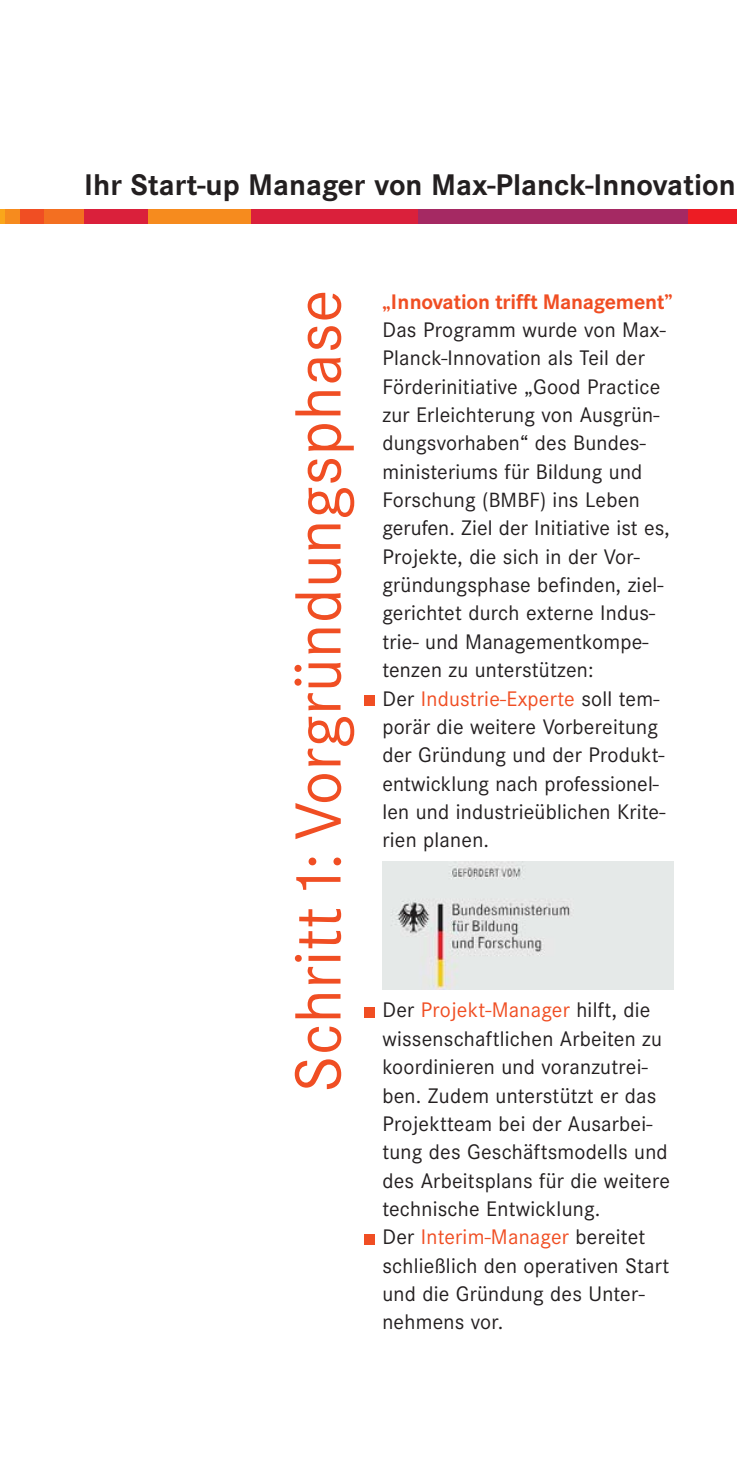
<style>
.page{position:relative;width:737px;height:1482px;background:#fff}
.page>*{position:absolute;margin:0;border:0;box-sizing:border-box;transform-origin:0 0}
.t1{font:67.5px "Corporate S";letter-spacing:.01em;color:#f04e23}
.t2{font:700 31px "Corporate S";color:#231f20}
.t3{font:22px/28.2px "Corporate S";letter-spacing:.01em;color:#231f20}
.t4{font:700 22px "Corporate S";letter-spacing:-.01em;color:#f04e23}
.s1{font-size:21.5px}
.s2{color:#f04e23}
</style>
<div class="page">
<div style="left:0;top:209px;width:6px;height:14px;background:#faa61a"></div>
<div style="left:6px;top:209px;width:14px;height:14px;background:#f68b1e"></div>
<div style="left:20px;top:209px;width:25px;height:14px;background:#f04e23"></div>
<div style="left:45px;top:209px;width:39px;height:14px;background:#f36f21"></div>
<div style="left:84px;top:209px;width:64px;height:14px;background:#da203b"></div>
<div style="left:148px;top:209px;width:103px;height:14px;background:#f68b1e"></div>
<div style="left:251px;top:209px;width:167px;height:14px;background:#da203b"></div>
<div style="left:418px;top:209px;width:270px;height:14px;background:#a52963"></div>
<div style="left:688px;top:209px;width:49px;height:14px;background:#ed1c24"></div>
<img style="left:382px;top:861px;width:291px;height:128px">
<div style="left:365px;top:695px;width:10px;height:11px;background:#f04e23"></div>
<div style="left:365px;top:1007px;width:10px;height:11px;background:#f04e23"></div>
<div style="left:365px;top:1234px;width:10px;height:10px;background:#f04e23"></div>
<h2 class="t2" style="left:84px;top:174px;width:653px">Ihr Start-up Manager von Max-Planck-Innovation</h2>
<h1 class="t1" style="left:295px;top:1092px;width:804px;rotate:-90deg">Schritt1: Vorgründungsphase</h1>
<p class="t4" style="left:382px;top:294px;width:292px">„Innovation trifft Management”</p>
<p class="t3" style="left:382px;top:318px;width:289px">Das Programm wurde von Max-<br>Planck-Innovation als Teil der<br>Förderinitiative „Good Practice zur Erleichterung von Ausgrün - dungsvorhaben“ des Bundes - ministeriums für Bildung und<br>Forschung (<span class="s1">BMBF</span>) ins Leben gerufen. Ziel der Initiative ist es,<br>Projekte, die sich in der Vor - gründungsphase befinden, ziel&shy;gerichtet durch externe Indus - trie- und Management kom pe - tenzen zu unterstützen:<br>Der <span class="s2">Industrie-Experte</span> soll tem&shy;porär die weitere Vorbereitung der Gründung und der Produkt - entwicklung nach professionel&shy;len und industrieüblichen Krite - rien planen.</p>
<p class="t3" style="left:382px;top:998px;width:289px">Der <span class="s2">Projekt-Manager</span> hilft, die wissenschaftlichen Arbeiten zu koordinieren und voranzutrei&shy;ben. Zudem unterstützt er das<br>Projektteam bei der Ausarbei - tung des Geschäftsmodells und des Arbeitsplans für die weitere technische Entwicklung.<br>Der <span class="s2">Interim-Manager</span> bereitet schließlich den operativen Start und die Gründung des Unter - neh mens vor.</p>
</div>
